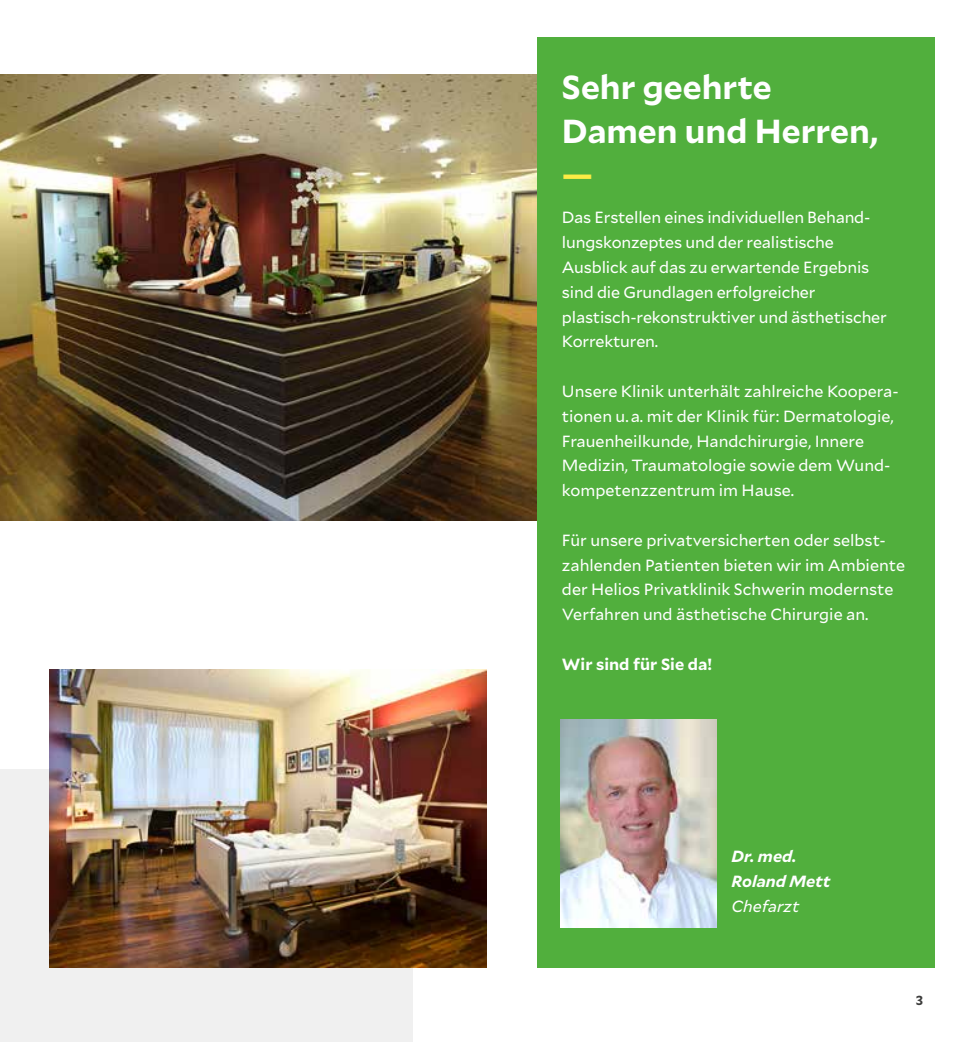
<style>
.page{position:relative;width:973px;height:1042px;background:#fff}
.page>*{position:absolute;margin:0;border:0;box-sizing:border-box;transform-origin:0 0}
.t1{font:700 33.25px/43.4px "Mallory";color:#fff}
.t2{font:700 33.25px "Mallory";color:#fcec45}
.t3{font:16.1px/24.8px "Mallory";color:#fff}
.t4{font:italic 700 16.1px/24.8px "Mallory";color:#fff}
.t5{font:700 16.1px "Mallory";color:#fff}
.t6{font:italic 16.1px "Mallory";color:#fff}
.t7{font:700 13.12px "Mallory";color:#3c3c3b}
</style>
<div class="page">
<img style="left:0;top:74px;width:537px;height:447px">
<div style="left:537px;top:37px;width:397px;height:930px;background:#51af3d"></div>
<img style="left:561px;top:719px;width:155px;height:209px">
<div style="left:0;top:769px;width:412px;height:273px;background:#f0f0f0"></div>
<img style="left:50px;top:670px;width:436px;height:297px">
<h1 class="t1" style="left:562px;top:64px;width:317px">Sehr geehrte<br>Damen und Herren,</h1>
<h1 class="t2" style="left:562px;top:149px;width:33px">—</h1>
<p class="t3" style="left:562px;top:204px;width:326px">Das Erstellen eines individuellen Behand&shy;lungskonzeptes und der realistische Ausblick auf das zu erwartende Ergebnis sind die Grundlagen erfolgreicher plastisch-rekonstruktiver und ästhetischer Korrekturen.</p>
<p class="t3" style="left:562px;top:378px;width:336px">Unsere Klinik unterhält zahlreiche Koopera&shy;tionen u. a. mit der Klinik für: Dermatologie, Frauenheilkunde, Handchirurgie, Innere Medizin, Traumatologie sowie dem Wund&shy;kompetenzzentrum im Hause.</p>
<p class="t3" style="left:562px;top:527px;width:344px">Für unsere privatversicherten oder selbst&shy;zahlenden Patienten bieten wir im Ambiente der Helios Privatklinik Schwerin modernste Verfahren und ästhetische Chirurgie an.</p>
<p class="t5" style="left:562px;top:652px;width:152px">Wir sind für Sie da!</p>
<p class="t4" style="left:731px;top:843px;width:100px">Dr. med.<br>Roland Mett</p>
<p class="t6" style="left:731px;top:894px;width:69px">Chefarzt</p>
<p class="t7" style="left:915px;top:990px;width:9px">3</p>
</div>
